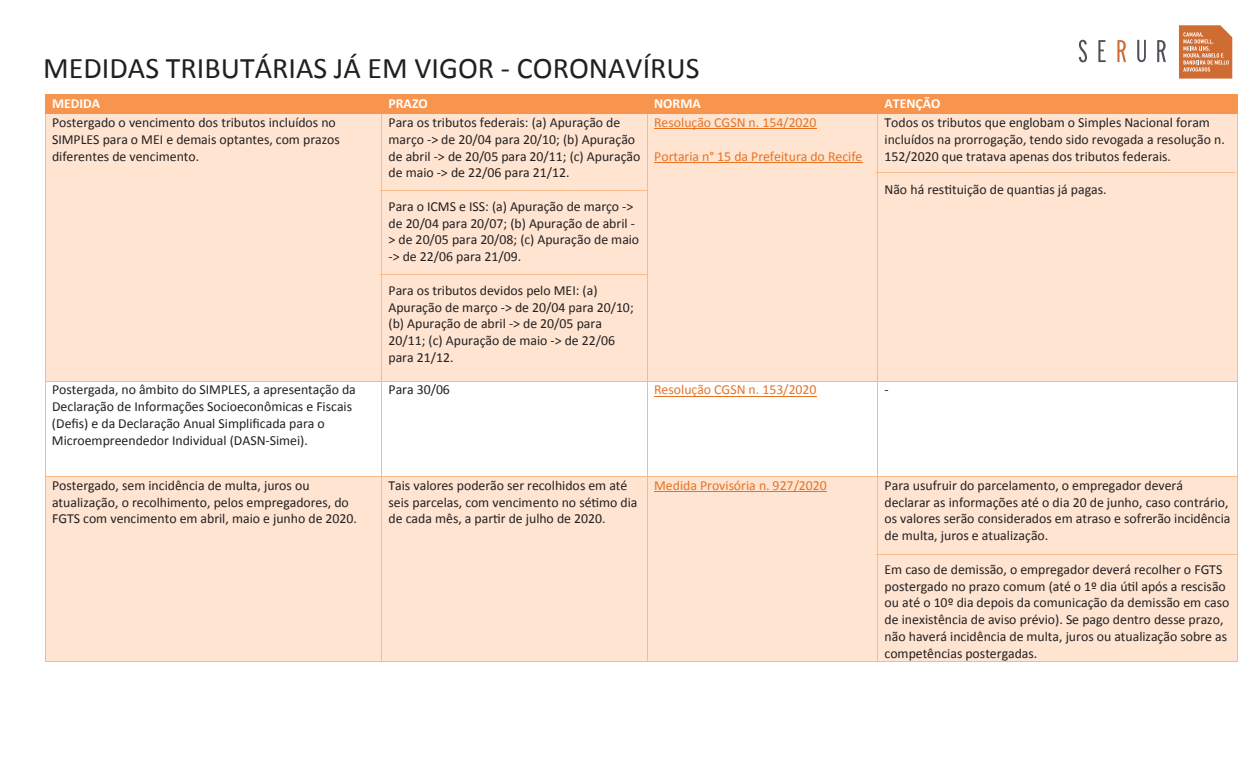
<style>
.page{position:relative;width:1260px;height:765px;background:#fff}
.page>*{position:absolute;margin:0;border:0;box-sizing:border-box;transform-origin:0 0}
.t1{font:30px "Calibri";color:#231f20}
.t2{font:13.75px/16.8px "Calibri";color:#231f20}
.t3{font:13.75px "Calibri";color:#e67324}
.t4{font:700 13.75px "Calibri";color:#fff}
</style>
<div class="page">
<div style="left:46px;top:94px;width:336px;height:19px;background:#f7954e"></div>
<div style="left:382px;top:94px;width:265px;height:19px;background:#f7954e"></div>
<div style="left:647px;top:94px;width:231px;height:19px;background:#f7954e"></div>
<div style="left:878px;top:94px;width:360px;height:19px;background:#f7954e"></div>
<div style="left:46px;top:114px;width:335px;height:267px;background:#fee4d1"></div>
<div style="left:382px;top:114px;width:265px;height:267px;background:#fee4d1"></div>
<div style="left:648px;top:114px;width:230px;height:267px;background:#fee4d1"></div>
<hr style="left:654px;top:128px;width:162px;height:1px;background:#e67324">
<hr style="left:654px;top:162px;width:208px;height:1px;background:#e67324">
<div style="left:878px;top:114px;width:360px;height:267px;background:#fee4d1"></div>
<svg style="left:45px;top:94px;width:1px;height:20px"></svg>
<hr style="left:46px;top:113px;width:335px;height:1px;background:#f7954e">
<hr style="left:383px;top:113px;width:264px;height:1px;background:#f7954e">
<hr style="left:648px;top:113px;width:230px;height:1px;background:#f7954e">
<hr style="left:879px;top:113px;width:359px;height:1px;background:#f7954e">
<hr style="left:45px;top:114px;width:1px;height:267px;background:#fab989">
<hr style="left:381px;top:114px;width:1px;height:267px;background:#fab989">
<hr style="left:647px;top:114px;width:1px;height:267px;background:#fab989">
<hr style="left:878px;top:114px;width:1px;height:267px;background:#fab989">
<hr style="left:1238px;top:114px;width:1px;height:267px;background:#fab989">
<hr style="left:654px;top:396px;width:162px;height:1px;background:#e67324">
<hr style="left:46px;top:381px;width:335px;height:1px;background:#fab989">
<hr style="left:382px;top:381px;width:265px;height:1px;background:#fab989">
<hr style="left:648px;top:381px;width:230px;height:1px;background:#fab989">
<hr style="left:878px;top:381px;width:360px;height:1px;background:#fab989">
<hr style="left:45px;top:381px;width:1px;height:95px;background:#fab989">
<hr style="left:381px;top:381px;width:1px;height:95px;background:#fab989">
<hr style="left:647px;top:381px;width:1px;height:95px;background:#fab989">
<hr style="left:878px;top:381px;width:1px;height:95px;background:#fab989">
<hr style="left:1238px;top:381px;width:1px;height:95px;background:#fab989">
<div style="left:46px;top:477px;width:335px;height:184px;background:#fee4d1"></div>
<div style="left:382px;top:477px;width:265px;height:184px;background:#fee4d1"></div>
<div style="left:648px;top:477px;width:230px;height:184px;background:#fee4d1"></div>
<hr style="left:654px;top:491px;width:173px;height:1px;background:#e67324">
<div style="left:878px;top:477px;width:360px;height:184px;background:#fee4d1"></div>
<hr style="left:46px;top:476px;width:335px;height:1px;background:#fab989">
<hr style="left:382px;top:476px;width:265px;height:1px;background:#fab989">
<hr style="left:648px;top:476px;width:230px;height:1px;background:#fab989">
<hr style="left:878px;top:476px;width:360px;height:1px;background:#fab989">
<hr style="left:45px;top:477px;width:1px;height:184px;background:#fab989">
<hr style="left:46px;top:661px;width:335px;height:1px;background:#fab989">
<hr style="left:381px;top:477px;width:1px;height:184px;background:#fab989">
<hr style="left:382px;top:661px;width:265px;height:1px;background:#fab989">
<hr style="left:647px;top:477px;width:1px;height:184px;background:#fab989">
<hr style="left:648px;top:661px;width:230px;height:1px;background:#fab989">
<hr style="left:878px;top:477px;width:1px;height:184px;background:#fab989">
<hr style="left:878px;top:661px;width:360px;height:1px;background:#fab989">
<hr style="left:1238px;top:477px;width:1px;height:184px;background:#fab989">
<hr style="left:381px;top:190px;width:266px;height:1px;background:#fbba8a">
<hr style="left:380px;top:274px;width:267px;height:1px;background:#fbba8a">
<hr style="left:876px;top:554px;width:361px;height:1px;background:#fbba8a">
<hr style="left:876px;top:172px;width:360px;height:1px;background:#fbba8a">
<svg style="left:1079px;top:40px;width:8px;height:22px"></svg>
<svg style="left:1098px;top:40px;width:8px;height:22px"></svg>
<svg style="left:1117px;top:40px;width:9px;height:22px"></svg>
<svg style="left:1137px;top:40px;width:9px;height:22px"></svg>
<svg style="left:1157px;top:40px;width:9px;height:22px"></svg>
<svg style="left:1179px;top:25px;width:53px;height:54px"></svg>
<h1 class="t1" style="left:43px;top:47px;width:658px">MEDIDAS TRIBUTÁRIAS JÁ EM VIGOR - CORONAVÍRUS</h1>
<p class="t4" style="left:52px;top:93px;width:50px">MEDIDA</p>
<p class="t4" style="left:388px;top:93px;width:41px">PRAZO</p>
<p class="t4" style="left:654px;top:93px;width:48px">NORMA</p>
<p class="t4" style="left:885px;top:93px;width:57px">ATENÇÃO</p>
<p class="t2" style="left:52px;top:114px;width:289px">Postergado o vencimento dos tributos incluídos no<br>SIMPLES para o MEI e demais optantes, com prazos diferentes de vencimento.</p>
<p class="t2" style="left:388px;top:114px;width:253px">Para os tributos federais: (a) Apuração de março -&gt; de 20/04 para 20/10; (b) Apuração de abril -&gt; de 20/05 para 20/11; (c) Apuração de maio -&gt; de 22/06 para 21/12.</p>
<p class="t2" style="left:388px;top:197px;width:252px">Para o ICMS e ISS: (a) Apuração de março -&gt; de 20/04 para 20/07; (b) Apuração de abril - &gt; de 20/05 para 20/08; (c) Apuração de maio -&gt; de 22/06 para 21/09.</p>
<p class="t2" style="left:388px;top:281px;width:247px">Para os tributos devidos pelo MEI: (a)<br>Apuração de março -&gt; de 20/04 para 20/10; (b) Apuração de abril -&gt; de 20/05 para<br>20/11; (c) Apuração de maio -&gt; de 22/06 para 21/12.</p>
<p class="t3" style="left:654px;top:113px;width:164px">Resolução CGSN n. 154/2020</p>
<p class="t3" style="left:654px;top:146px;width:210px">Portaria n° 15 da Prefeitura do Recife</p>
<p class="t2" style="left:885px;top:114px;width:342px">Todos os tributos que englobam o Simples Nacional foram incluídos na prorrogação, tendo sido revogada a resolução n.<br>152/2020 que tratava apenas dos tributos federais.</p>
<p class="t2" style="left:885px;top:181px;width:224px">Não há restituição de quantias já pagas.</p>
<p class="t2" style="left:52px;top:381px;width:305px">Postergada, no âmbito do SIMPLES, a apresentação da Declaração de Informações Socioeconômicas e Fiscais (Defis) e da Declaração Anual Simplificada para o Microempreendedor Individual (DASN-Simei).</p>
<p class="t2" style="left:388px;top:381px;width:63px">Para 30/06</p>
<p class="t3" style="left:654px;top:380px;width:164px">Resolução CGSN n. 153/2020</p>
<p class="t2" style="left:885px;top:381px;width:6px">-</p>
<p class="t2" style="left:52px;top:477px;width:306px">Postergado, sem incidência de multa, juros ou atualização, o recolhimento, pelos empregadores, do<br>FGTS com vencimento em abril, maio e junho de 2020.</p>
<p class="t2" style="left:388px;top:477px;width:251px">Tais valores poderão ser recolhidos em até seis parcelas, com vencimento no sétimo dia de cada mês, a partir de julho de 2020.</p>
<p class="t3" style="left:654px;top:476px;width:174px">Medida Provisória n. 927/2020</p>
<p class="t2" style="left:885px;top:477px;width:347px">Para usufruir do parcelamento, o empregador deverá declarar as informações até o dia 20 de junho, caso contrário, os valores serão considerados em atraso e sofrerão incidência de multa, juros e atualização.</p>
<p class="t2" style="left:885px;top:560px;width:346px">Em caso de demissão, o empregador deverá recolher o FGTS postergado no prazo comum (até o 1º dia útil após a rescisão ou até o 10º dia depois da comunicação da demissão em caso de inexistência de aviso prévio). Se pago dentro desse prazo, não haverá incidência de multa, juros ou atualização sobre as competências postergadas.</p>
</div>
